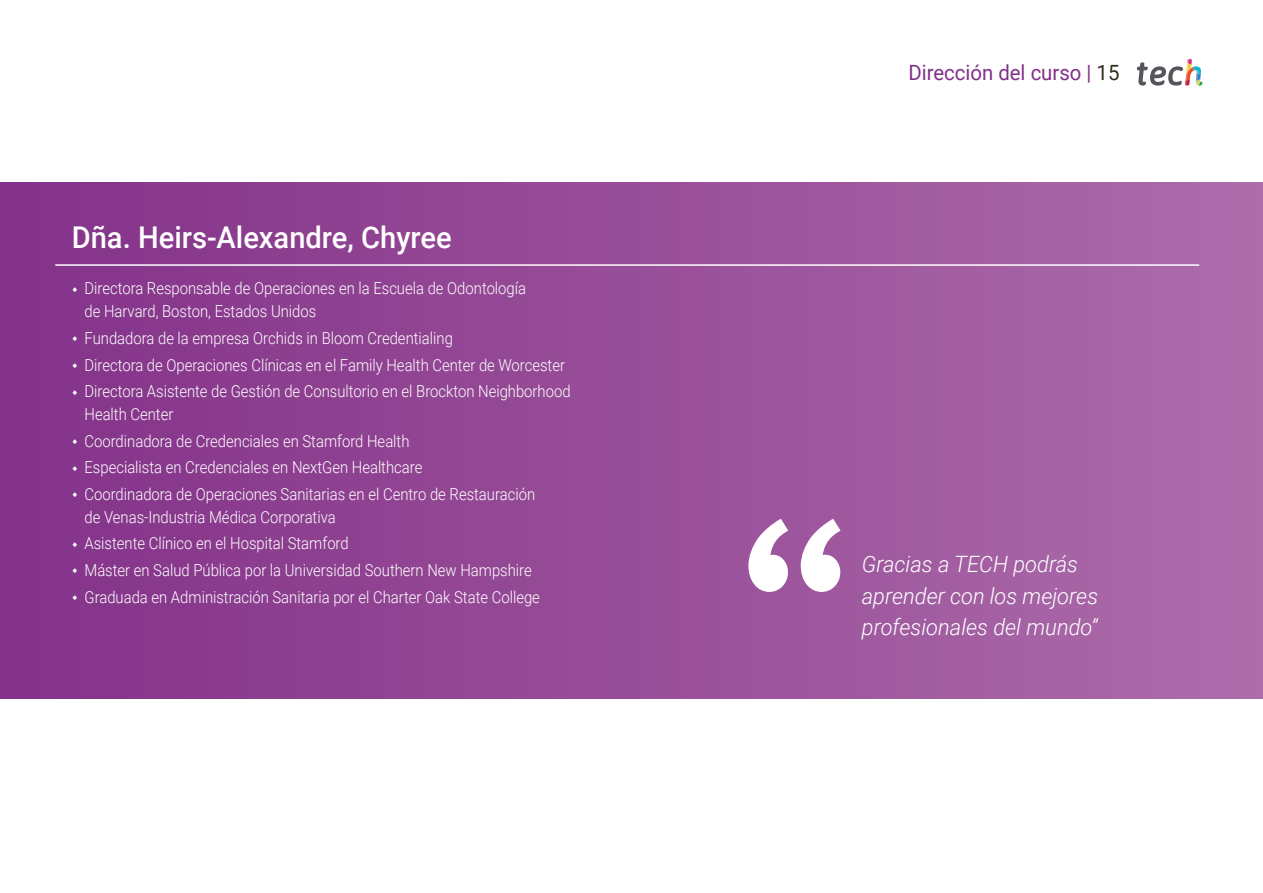
<style>
.page{position:relative;width:1263px;height:893px;background:#fff}
.page>*{position:absolute;margin:0;border:0;box-sizing:border-box;transform-origin:0 0}
.t1{font:500 30px "Roboto";color:#fff}
.t2{font:italic 300 22.5px/31.5px "Roboto";color:#fff}
.t3{font:21px "Roboto";color:#813089}
.t4{font:300 16.5px/26.7px "Roboto";color:#fff;scale:.9 1}
.s1{color:#312e20}
</style>
<div class="page">
<svg style="left:1137px;top:59px;width:65px;height:27px"></svg>
<div style="left:0;top:182px;width:1263px;height:516px;background:linear-gradient(to right,#833188,#ad6caa)"></div>
<svg style="left:748px;top:519px;width:92px;height:73px"></svg>
<hr style="left:55px;top:264px;width:1144px;height:2px;background:#fff">
<svg style="left:73px;top:287px;width:4px;height:5px"></svg>
<svg style="left:73px;top:336px;width:4px;height:5px"></svg>
<svg style="left:73px;top:363px;width:4px;height:5px"></svg>
<svg style="left:73px;top:390px;width:4px;height:5px"></svg>
<svg style="left:73px;top:439px;width:4px;height:5px"></svg>
<svg style="left:73px;top:466px;width:4px;height:5px"></svg>
<svg style="left:73px;top:492px;width:4px;height:5px"></svg>
<svg style="left:73px;top:542px;width:4px;height:5px"></svg>
<svg style="left:73px;top:568px;width:4px;height:5px"></svg>
<svg style="left:73px;top:595px;width:4px;height:5px"></svg>
<h1 class="t1" style="left:72px;top:216px;width:381px">Dña. Heirs-Alexandre, Chyree</h1>
<p class="t4" style="left:85px;top:277px;width:492px;line-height:22.5px">Directora Responsable de Operaciones en la Escuela de Odontología de Harvard, Boston, Estados Unidos</p>
<p class="t4" style="left:85px;top:324px;width:542px">Fundadora de la empresa Orchids in Bloom Credentialing<br>Directora de Operaciones Clínicas en el Family Health Center de Worcester<br>Directora Asistente de Gestión de Consultorio en el Brockton Neighborhood</p>
<p class="t4" style="left:85px;top:400px;width:502px">Health Center<br>Coordinadora de Credenciales en Stamford Health<br>Especialista en Credenciales en NextGen Healthcare<br>Coordinadora de Operaciones Sanitarias en el Centro de Restauración</p>
<p class="t4" style="left:85px;top:503px;width:507px">de Venas-Industria Médica Corporativa<br>Asistente Clínico en el Hospital Stamford<br>Máster en Salud Pública por la Universidad Southern New Hampshire Graduada en Administración Sanitaria por el Charter Oak State College</p>
<p class="t3" style="left:908px;top:57px;width:213px">Dirección del curso | <span class="s1">15</span></p>
<h2 class="t2" style="left:862px;top:548px;width:238px">Gracias a TECH podrás aprender con los mejores profesionales del mundo”</h2>
</div>
